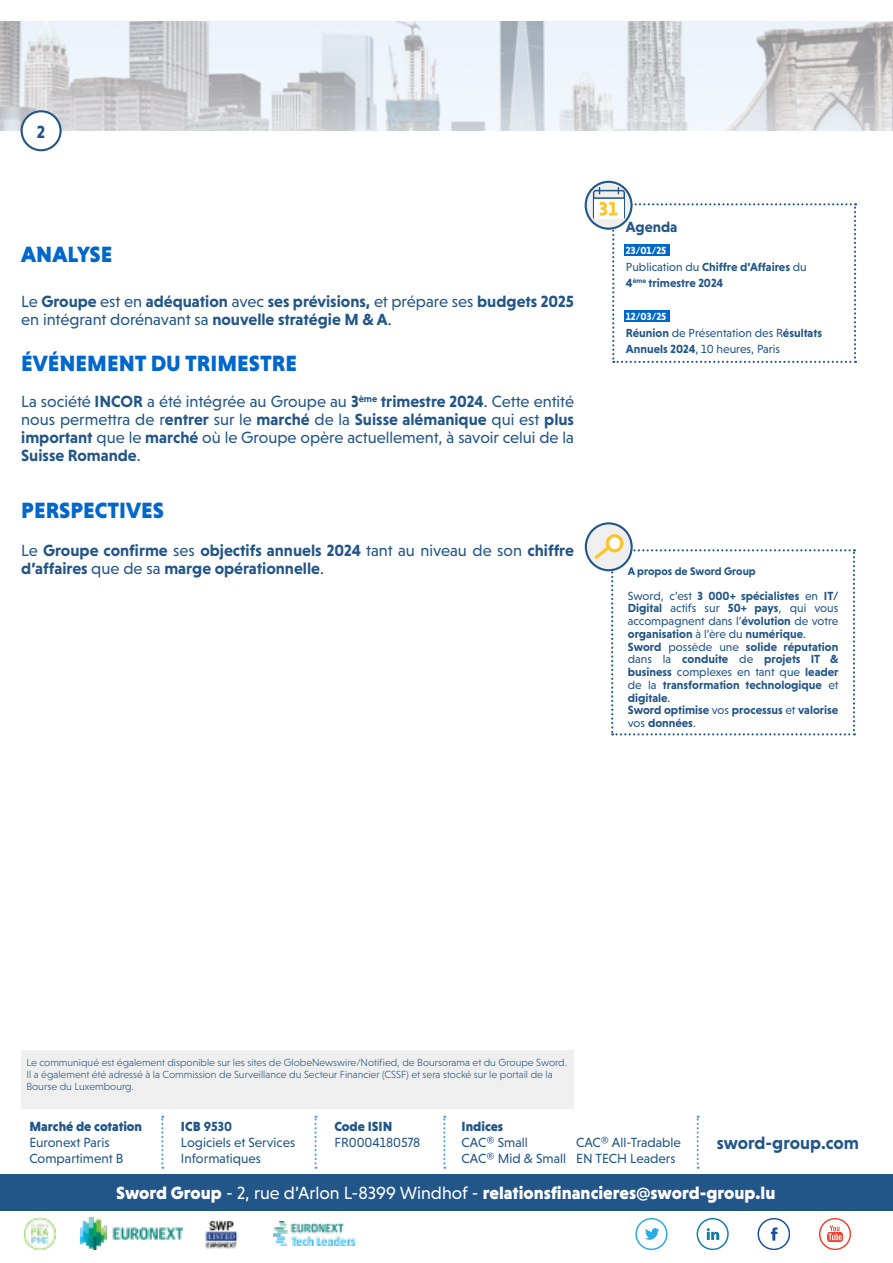
<style>
.page{position:relative;width:893px;height:1263px;background:#fff}
.page>*{position:absolute;margin:0;border:0;box-sizing:border-box;transform-origin:0 0}
.t1{font:900 22.5px "Niveau Grotesk";color:#0067cd}
.t2{font:900 18px "Niveau Grotesk";color:#fff}
.t3{font:700 18px "Niveau Grotesk";color:#258}
.t4{font:700 16.5px/18px "Niveau Grotesk";color:#258}
.t5{font:16.5px/18px "Niveau Grotesk";color:#258;text-align:justify}
.t6{font:700 15px "Niveau Grotesk";color:#258}
.t7{font:13.5px/16.2px "Niveau Grotesk";color:#258}
.t8{font:900 13.5px "Niveau Grotesk";color:#258}
.t9{font:700 12px/12.8px "Niveau Grotesk";color:#258}
.t10{font:12px/16.5px "Niveau Grotesk";color:#258}
.t11{font:700 11.25px "Niveau Grotesk";color:#258}
.t12{font:300 10.5px/12px "Niveau Grotesk";color:#258}
.t13{font:700 10.5px "Niveau Grotesk";color:#fff}
.s1{font-weight:400}
.s2{font-weight:700}
.s3{font-weight:900}
</style>
<div class="page">
<img style="left:1px;top:21px;width:892px;height:109px">
<div style="left:22px;top:111px;width:39px;height:39px;background:#fff;border-radius:50%"></div>
<div style="left:21px;top:110px;width:41px;height:41px;border:2px solid #258;border-radius:50%"></div>
<div style="left:0;top:1174px;width:892px;height:36px;background:#258"></div>
<svg style="left:161px;top:1116px;width:2px;height:53px"></svg>
<svg style="left:443px;top:1116px;width:2px;height:53px"></svg>
<svg style="left:314px;top:1116px;width:3px;height:53px"></svg>
<svg style="left:697px;top:1116px;width:2px;height:53px"></svg>
<hr style="left:892px;top:1174px;width:1px;height:36px;background:#258">
<div style="left:21px;top:1050px;width:553px;height:58px;background:#eeefee"></div>
<svg style="left:819px;top:1218px;width:31px;height:31px"></svg>
<svg style="left:757px;top:1218px;width:33px;height:31px"></svg>
<svg style="left:697px;top:1218px;width:31px;height:31px"></svg>
<svg style="left:635px;top:1218px;width:32px;height:31px"></svg>
<img style="left:24px;top:1217px;width:32px;height:33px">
<img style="left:81px;top:1218px;width:102px;height:31px">
<img style="left:205px;top:1220px;width:33px;height:29px">
<img style="left:274px;top:1222px;width:81px;height:23px">
<svg style="left:586px;top:182px;width:45px;height:47px"></svg>
<div style="left:585px;top:181px;width:48px;height:49px;border:2px solid #258;border-radius:50%"></div>
<svg style="left:586px;top:523px;width:46px;height:47px"></svg>
<div style="left:585px;top:522px;width:48px;height:49px;border:2px solid #258;border-radius:50%"></div>
<div style="left:607px;top:536px;width:15px;height:15px;background:#fff;border-radius:50%"></div>
<div style="left:606px;top:534px;width:17px;height:18px;border:3px solid #ffc423;border-radius:50%"></div>
<svg style="left:591px;top:543px;width:264px;height:192px"></svg>
<svg style="left:593px;top:187px;width:263px;height:176px"></svg>
<h2 class="t3" style="left:37px;top:121px;width:10px">2</h2>
<h1 class="t1" style="left:21px;top:242px;width:93px">ANALYSE</h1>
<h3 class="t4" style="left:21px;top:292px;width:554px"><span class="s1">Le</span> Groupe <span class="s1">est en</span> adéquation <span class="s1">avec</span> ses prévisions, <span class="s1">et prépare ses</span> budgets 2025 <span class="s1">en intégrant dorénavant sa</span> nouvelle stratégie M &amp; A<span class="s1">.</span></h3>
<h1 class="t1" style="left:21px;top:350px;width:277px">ÉVÉNEMENT DU TRIMESTRE</h1>
<p class="t5" style="left:21px;top:392px;width:554px">La société <span class="s2">INCOR</span> a été intégrée au Groupe au <span class="s2">3</span><sup>ème</sup> <span class="s2">trimestre 2024</span>. Cette entité nous permettra de r<span class="s2">entrer</span> sur le <span class="s2">marché</span> de la <span class="s2">Suisse alémanique</span> qui est <span class="s2">plus important</span> que le <span class="s2">marché</span> où le Groupe opère actuellement, à savoir celui de la <span class="s2">Suisse Romande</span>.</p>
<h1 class="t1" style="left:21px;top:497px;width:144px">PERSPECTIVES</h1>
<h3 class="t4" style="left:21px;top:541px;width:554px"><span class="s1">Le</span> Groupe confirme <span class="s1">ses</span> objectifs annuels 2024 <span class="s1">tant au niveau de son</span> chiffre d’affaires <span class="s1">que de sa</span> marge opérationnelle<span class="s1">.</span></h3>
<p class="t6" style="left:626px;top:218px;width:53px">Agenda</p>
<p class="t13" style="left:626px;top:244px;width:42px">23/01/25</p>
<p class="t9" style="left:626px;top:258px;width:182px;line-height:16.5px"><span class="s1">Publication du</span> Chiffre d’Affaires <span class="s1">du<br></span>4<sup>ème</sup> trimestre 2024</p>
<p class="t13" style="left:626px;top:310px;width:42px">12/03/25</p>
<p class="t10" style="left:626px;top:324px;width:198px"><span class="s2">Réunion</span> de Présentation des R<span class="s2">ésultats<br>Annuels 2024</span>, 10 heures, Paris</p>
<p class="t11" style="left:628px;top:564px;width:129px">A propos de Sword Group</p>
<p class="t9" style="left:628px;top:589px;width:212px"><span class="s1">Sword, c’est</span> 3 000+ spécialistes <span class="s1">en</span> IT/<br>Digital <span class="s1">actifs sur</span> 50+ pays<span class="s1">, qui vous accompagnent dans l’</span>évolution <span class="s1">de votre </span>organisation <span class="s1">à l’ère du</span> numérique<span class="s1">.<br></span>Sword <span class="s1">possède une</span> solide réputation <span class="s1">dans la</span> conduite <span class="s1">de</span> projets IT &amp; business <span class="s1">complexes en tant que</span> leader <span class="s1">de la</span> transformation technologique <span class="s1">et </span>digitale<span class="s1">.<br></span>Sword optimise <span class="s1">vos</span> processus <span class="s1">et</span> valorise <span class="s1">vos</span> données<span class="s1">.</span></p>
<p class="t12" style="left:26px;top:1056px;width:542px">Le communiqué est également disponible sur les sites de GlobeNewswire/Notified, de Boursorama et du Groupe Sword.<br>Il a également été adressé à la Commission de Surveillance du Secteur Financier (CSSF) et sera stocké sur le portail de la<br>Bourse du Luxembourg.</p>
<p class="t8" style="left:29px;top:1118px;width:114px">Marché de cotation</p>
<p class="t7" style="left:29px;top:1134px;width:95px">Euronext Paris<br>Compartiment B</p>
<p class="t7" style="left:181px;top:1118px;width:116px"><span class="s3">ICB</span> <span class="s2">9530<br></span>Logiciels et Services<br>Informatiques</p>
<p class="t8" style="left:462px;top:1118px;width:43px">Indices</p>
<p class="t8" style="left:334px;top:1118px;width:59px">Code ISIN</p>
<p class="t7" style="left:334px;top:1134px;width:88px">FR0004180578</p>
<p class="t7" style="left:462px;top:1134px;width:106px">CAC® Small<br>CAC® Mid &amp; Small</p>
<p class="t7" style="left:576px;top:1134px;width:106px">CAC® All-Tradable<br>EN TECH Leaders</p>
<h2 class="t3" style="left:717px;top:1132px;width:144px">sword-group.com</h2>
<h2 class="t2" style="left:116px;top:1182px;width:661px">Sword Group <span class="s1">- 2, rue d’Arlon L-8399 Windhof -</span> relationsfinancieres@sword-group.lu</h2>
</div>
